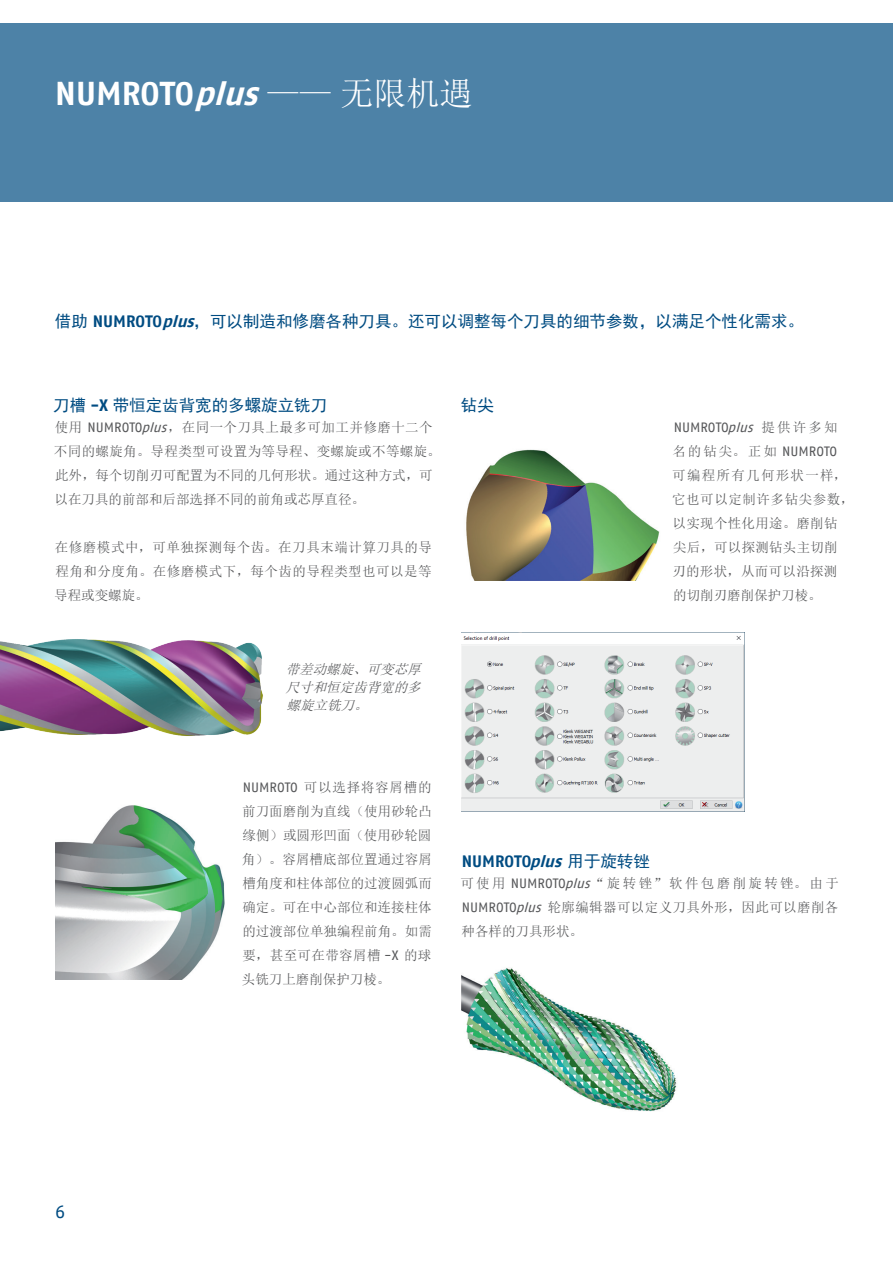
<style>
.page{position:relative;width:893px;height:1263px;background:#fff}
.page>*{position:absolute;margin:0;border:0;box-sizing:border-box;transform-origin:0 0}
.t1{font:700 33px "Fago No";color:#fff}
.t2{font:18px "Fago No";color:#004c82}
.t3{font:16.5px "Sim Hei";color:#004c82}
.t4{font:700 16.5px "Fago No";color:#004c82}
.t5{font:13.5px/24px "Sim Sun";letter-spacing:.025em;color:#57585a;text-align:justify}
.t6{font:13.5px/24px "Sim Sun";color:#57585a}
.t7{font:italic 13.5px/18px "Sim Sun";color:#57585a;text-align:justify}
.t8{font:13.5px "Fago No";color:#57585a}
.s1{font-style:italic}
.s2{font-family:"Sim Sun";font-weight:400}
.s3{font-family:"Fago No";font-weight:700}
.s4{font-family:"Fago No";font-weight:700;font-style:italic}
.s5{font-family:"Fago No"}
.s6{font-family:"Fago No";font-style:italic}
.s7{font-family:"Sim Sun"}
.s8{font-family:"Sim Hei";font-weight:400}
</style>
<div class="page">
<div style="left:0;top:23px;width:893px;height:179px;background:#4d82a7"></div>
<img style="left:466px;top:449px;width:194px;height:131px">
<img style="left:461px;top:636px;width:283px;height:175px">
<img style="left:0;top:639px;width:263px;height:97px">
<img style="left:56px;top:805px;width:169px;height:174px">
<img style="left:461px;top:968px;width:216px;height:144px">
<h1 class="t1" style="left:55px;top:74px;width:419px">NUMROTO<span class="s1">plus</span><span class="s2">—— 无限机遇</span></h1>
<p class="t3" style="left:55px;top:313px;width:751px">借助 <span class="s3">NUMROTO</span><span class="s4">plus</span>，可以制造和修磨各种刀具。还可以调整每个刀具的细节参数，以满足个性化需求。</p>
<p class="t3" style="left:53px;top:397px;width:275px">刀槽 <span class="s3">-X</span> 带恒定齿背宽的多螺旋立铣刀</p>
<p class="t6" style="left:54px;top:415px;width:388px">使用 <span class="s5">NUMROTO</span><span class="s6">plus</span>，在同一个刀具上最多可加工并修磨十二个不同的螺旋角。导程类型可设置为等导程、变螺旋或不等螺旋。此外，每个切削刃可配置为不同的几何形状。通过这种方式，可以在刀具的前部和后部选择不同的前角或芯厚直径。</p>
<p class="t5" style="left:54px;top:535px;width:379px">在修磨模式中，可单独探测每个齿。在刀具末端计算刀具的导程角和分度角。在修磨模式下，每个齿的导程类型也可以是等导程或变螺旋。</p>
<p class="t7" style="left:286px;top:660px;width:140px">带差动螺旋、可变芯厚尺寸和恒定齿背宽的多螺旋立铣刀。</p>
<p class="t5" style="left:242px;top:775px;width:192px"><span class="s5">NUMROTO</span> 可以选择将容屑槽的前刀面磨削为直线（使用砂轮凸缘侧）或圆形凹面（使用砂轮圆角）。容屑槽底部位置通过容屑槽角度和柱体部位的过渡圆弧而确定。可在中心部位和连接柱体的过渡部位单独编程前角。如需要，甚至可在带容屑槽 <span class="s5">-X</span> 的球头铣刀上磨削保护刀棱。</p>
<p class="t3" style="left:461px;top:397px;width:34px">钻尖</p>
<p class="t8" style="left:674px;top:420px;width:165px">NUMROTO<span class="s1">plus</span> <span class="s7">提供许多知</span></p>
<p class="t5" style="left:672px;top:439px;width:183px;text-align:left">名的钻尖。正如 <span class="s5">NUMROTO<br></span>可编程所有几何形状一样，它也可以定制许多钻尖参数，以实现个性化用途。磨削钻尖后，可以探测钻头主切削<br>刃的形状，从而可以沿探测的切削刃磨削保护刀棱。</p>
<p class="t4" style="left:462px;top:851px;width:190px">NUMROTO<span class="s1">plus</span><span class="s8">用于旋转锉</span></p>
<p class="t5" style="left:460px;top:871px;width:380px">可使用 <span class="s5">NUMROTO</span><span class="s6">plus</span>“旋转锉”软件包磨削旋转锉。由于<span class="s5">NUMROTO</span><span class="s6">plus</span> 轮廓编辑器可以定义刀具外形，因此可以磨削各种各样的刀具形状。</p>
<h2 class="t2" style="left:55px;top:1202px;width:12px">6</h2>
</div>
